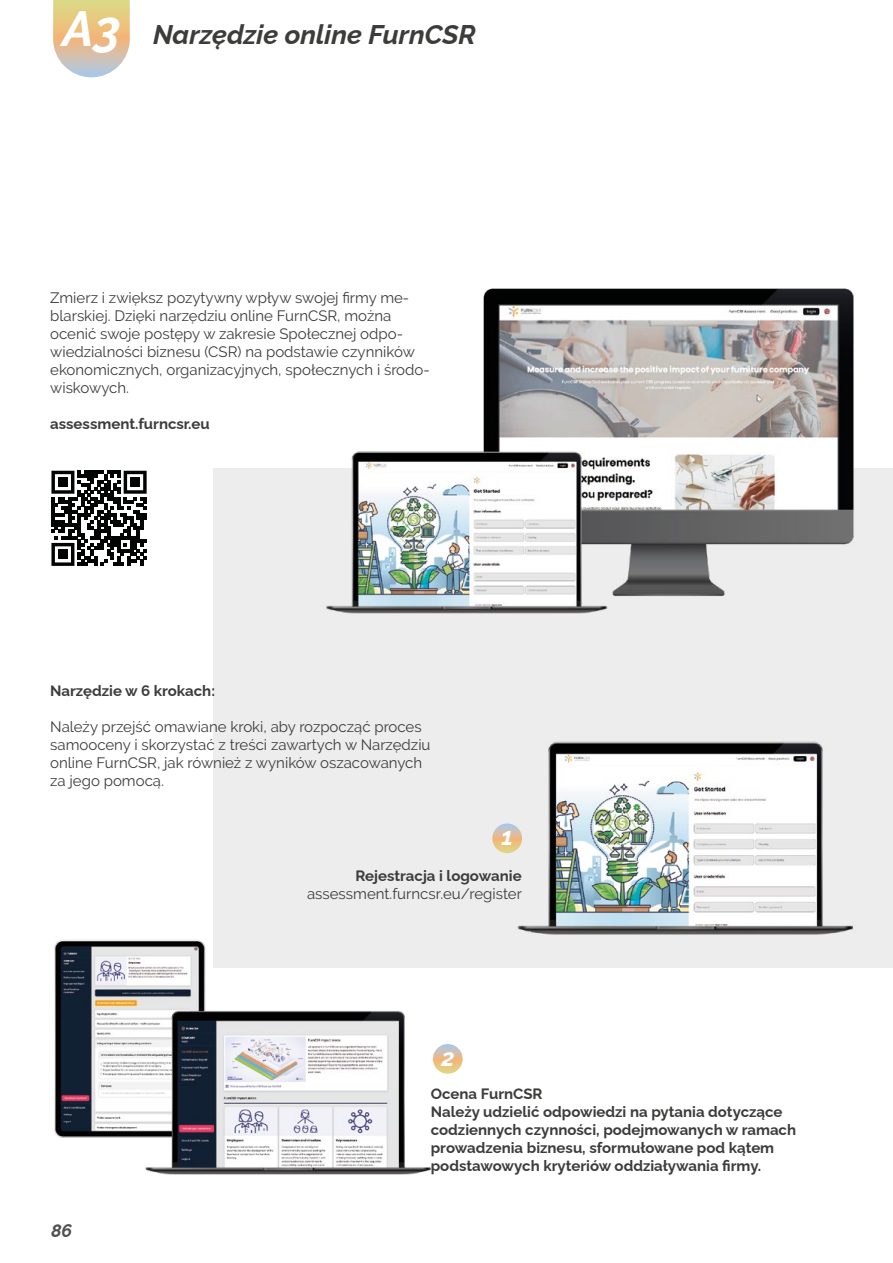
<style>
.page{position:relative;width:893px;height:1263px;background:#fff}
.page>*{position:absolute;margin:0;border:0;box-sizing:border-box;transform-origin:0 0}
.t1{font:italic 700 27px "Raleway";color:#3c3c3b}
.t2{font:italic 700 24px "Raleway";color:#fff}
.t3{font:italic 700 18px "Raleway";color:#50504f}
.t4{font:15px/18px "Raleway";color:#3c3c3b}
.t5{font:700 15px/18px "Raleway";color:#3c3c3b}
.s1{font-size:49.5px;color:#fff}
</style>
<div class="page">
<div style="left:213px;top:468px;width:680px;height:499px;background:#ededed"></div>
<img style="left:54px;top:939px;width:386px;height:236px">
<svg style="left:492px;top:823px;width:30px;height:30px"></svg>
<svg style="left:433px;top:1044px;width:30px;height:30px"></svg>
<img style="left:326px;top:288px;width:528px;height:326px">
<img style="left:509px;top:741px;width:344px;height:194px">
<svg style="left:51px;top:471px;width:96px;height:95px"></svg>
<div style="left:58px;top:477px;width:10px;height:10px;background:#010202"></div>
<div style="left:130px;top:477px;width:10px;height:10px;background:#010202"></div>
<div style="left:58px;top:549px;width:10px;height:10px;background:#010202"></div>
<svg style="left:53px;top:0;width:77px;height:77px;background:#e2ca9d"></svg>
<h1 class="t1" style="left:62px;top:13px;width:415px"><span class="s1">A3</span> Narzędzie online FurnCSR</h1>
<p class="t4" style="left:50px;top:289px;width:381px">Zmierz i zwiększ pozytywny wpływ swojej firmy me&shy;blarskiej. Dzięki narzędziu online FurnCSR, można ocenić swoje postępy w zakresie Społecznej odpo&shy;wiedzialności biznesu (CSR) na podstawie czynników ekonomicznych, organizacyjnych, społecznych i środo&shy;wiskowych.</p>
<p class="t5" style="left:50px;top:413px;width:161px">assessment.furncsr.eu</p>
<p class="t5" style="left:50px;top:680px;width:166px">Narzędzie w 6 krokach:</p>
<p class="t4" style="left:50px;top:718px;width:382px">Należy przejść omawiane kroki, aby rozpocząć proces samooceny i skorzystać z treści zawartych w Narzędziu online FurnCSR, jak również z wyników oszacowanych za jego pomocą.</p>
<h2 class="t2" style="left:502px;top:818px;width:13px">1</h2>
<p class="t5" style="left:355px;top:865px;width:168px">Rejestracja i logowanie</p>
<p class="t4" style="left:307px;top:885px;width:216px">assessment.furncsr.eu/register</p>
<h2 class="t2" style="left:441px;top:1038px;width:15px">2</h2>
<p class="t3" style="left:51px;top:1217px;width:23px">86</p>
<p class="t5" style="left:431px;top:1083px;width:367px">Ocena FurnCSR<br>Należy udzielić odpowiedzi na pytania dotyczące codziennych czynności, podejmowanych w ramach prowadzenia biznesu, sformułowane pod kątem podstawowych kryteriów oddziaływania firmy.</p>
</div>
